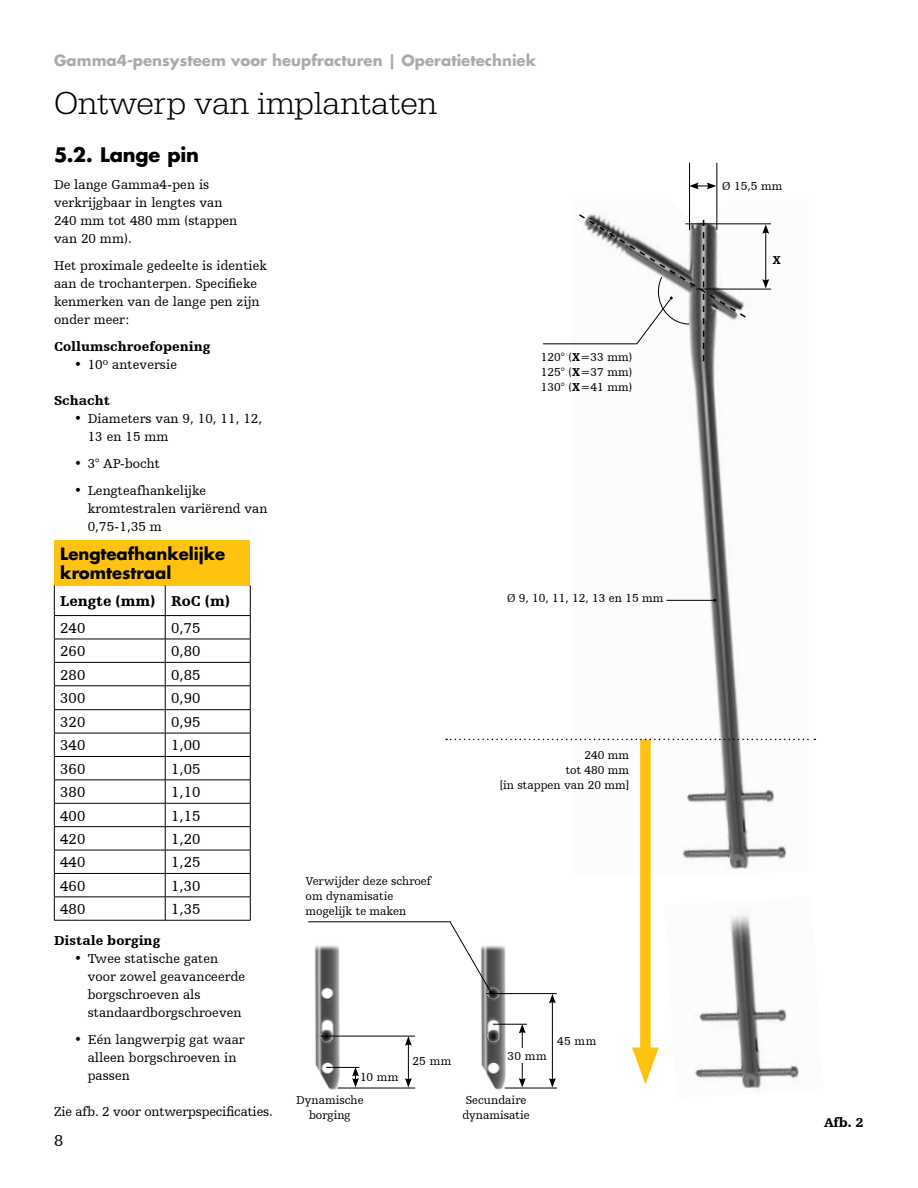
<style>
.page{position:relative;width:918px;height:1188px;background:#fff}
.page>*{position:absolute;margin:0;border:0;box-sizing:border-box;transform-origin:0 0}
.t1{font:300 33px "URW Egyptienne TOT";color:#000}
.t2{font:700 19.5px "Futura For Stryker";letter-spacing:-.01em;color:#000}
.t3{font:700 16.5px/19.5px "Futura For Stryker";color:#000}
.t4{font:16.5px "Humanist Slabserif 712 BT";color:#000}
.t5{font:15px "Humanist Slabserif 712 BT";color:#000}
.t6{font:700 15px "Futura For Stryker";color:#aaabaf}
.t7{font:900 15px "Humanist Slabserif 712 BT";color:#000}
.t8{font:13.5px/18px "Humanist Slabserif 712 BT";letter-spacing:.005em;color:#000}
.t9{font:900 13.5px "Humanist Slabserif 712 BT";letter-spacing:.005em;color:#000}
.t10{font:12px/15px "Humanist Slabserif 712 BT";color:#000}
.t11{font:900 12px "Humanist Slabserif 712 BT";color:#000}
.s1{font-weight:900}
</style>
<div class="page">
<img style="left:575px;top:199px;width:233px;height:670px">
<img style="left:481px;top:945px;width:36px;height:145px">
<img style="left:315px;top:994px;width:36px;height:96px">
<img style="left:482px;top:1024px;width:26px;height:23px">
<img style="left:315px;top:1024px;width:26px;height:23px">
<img style="left:482px;top:982px;width:26px;height:22px">
<div style="left:54px;top:540px;width:196px;height:45px;background:#ffc20e"></div>
<hr style="left:54px;top:585px;width:1px;height:30px;background:#000">
<hr style="left:165px;top:585px;width:1px;height:30px;background:#000">
<hr style="left:250px;top:585px;width:1px;height:30px;background:#000">
<hr style="left:54px;top:615px;width:111px;height:1px;background:#000">
<hr style="left:165px;top:615px;width:86px;height:1px;background:#000">
<hr style="left:54px;top:639px;width:111px;height:1px;background:#000">
<hr style="left:165px;top:639px;width:86px;height:1px;background:#000">
<hr style="left:54px;top:662px;width:111px;height:1px;background:#000">
<hr style="left:165px;top:662px;width:86px;height:1px;background:#000">
<hr style="left:54px;top:686px;width:111px;height:1px;background:#000">
<hr style="left:165px;top:686px;width:86px;height:1px;background:#000">
<hr style="left:54px;top:709px;width:111px;height:1px;background:#000">
<hr style="left:165px;top:709px;width:86px;height:1px;background:#000">
<hr style="left:54px;top:733px;width:111px;height:1px;background:#000">
<hr style="left:165px;top:733px;width:86px;height:1px;background:#000">
<hr style="left:54px;top:756px;width:111px;height:1px;background:#000">
<hr style="left:165px;top:756px;width:86px;height:1px;background:#000">
<hr style="left:54px;top:780px;width:111px;height:1px;background:#000">
<hr style="left:165px;top:780px;width:86px;height:1px;background:#000">
<hr style="left:54px;top:803px;width:111px;height:1px;background:#000">
<hr style="left:165px;top:803px;width:86px;height:1px;background:#000">
<hr style="left:54px;top:826px;width:111px;height:1px;background:#000">
<hr style="left:165px;top:826px;width:86px;height:1px;background:#000">
<hr style="left:54px;top:850px;width:111px;height:1px;background:#000">
<hr style="left:165px;top:850px;width:86px;height:1px;background:#000">
<hr style="left:54px;top:873px;width:111px;height:1px;background:#000">
<hr style="left:165px;top:873px;width:86px;height:1px;background:#000">
<hr style="left:54px;top:897px;width:111px;height:1px;background:#000">
<svg style="left:54px;top:616px;width:1px;height:304px"></svg>
<hr style="left:165px;top:897px;width:86px;height:1px;background:#000">
<svg style="left:165px;top:616px;width:1px;height:304px"></svg>
<svg style="left:250px;top:616px;width:1px;height:304px"></svg>
<hr style="left:54px;top:920px;width:111px;height:1px;background:#000">
<hr style="left:165px;top:920px;width:86px;height:1px;background:#000">
<img style="left:695px;top:914px;width:104px;height:177px">
<div style="left:640px;top:739px;width:11px;height:324px;background:#ffc20e"></div>
<svg style="left:632px;top:1048px;width:27px;height:36px"></svg>
<svg style="left:446px;top:739px;width:369px;height:1px"></svg>
<svg style="left:308px;top:921px;width:184px;height:73px"></svg>
<hr style="left:765px;top:231px;width:1px;height:50px;background:#000">
<svg style="left:762px;top:279px;width:7px;height:10px"></svg>
<svg style="left:762px;top:224px;width:7px;height:10px"></svg>
<hr style="left:686px;top:223px;width:85px;height:1px;background:#000">
<hr style="left:696px;top:289px;width:75px;height:1px;background:#000">
<svg style="left:543px;top:213px;width:204px;height:148px"></svg>
<svg style="left:690px;top:183px;width:26px;height:6px"></svg>
<hr style="left:689px;top:163px;width:1px;height:67px;background:#000">
<hr style="left:716px;top:163px;width:1px;height:67px;background:#000">
<hr style="left:552px;top:1001px;width:1px;height:79px;background:#000">
<svg style="left:549px;top:1078px;width:7px;height:10px"></svg>
<svg style="left:549px;top:994px;width:7px;height:9px"></svg>
<hr style="left:522px;top:1031px;width:1px;height:49px;background:#000">
<svg style="left:519px;top:1078px;width:7px;height:10px"></svg>
<svg style="left:519px;top:1025px;width:7px;height:8px"></svg>
<hr style="left:408px;top:1043px;width:1px;height:37px;background:#000">
<svg style="left:405px;top:1078px;width:7px;height:10px"></svg>
<svg style="left:405px;top:1037px;width:7px;height:9px"></svg>
<svg style="left:352px;top:1068px;width:7px;height:20px"></svg>
<hr style="left:486px;top:993px;width:71px;height:1px;background:#000">
<hr style="left:493px;top:1024px;width:34px;height:1px;background:#000">
<hr style="left:321px;top:1036px;width:94px;height:1px;background:#000">
<hr style="left:326px;top:1067px;width:33px;height:1px;background:#000">
<hr style="left:505px;top:1088px;width:52px;height:1px;background:#000">
<hr style="left:338px;top:1088px;width:77px;height:1px;background:#000">
<div style="left:508px;top:1048px;width:40px;height:15px;background:#fff"></div>
<hr style="left:666px;top:600px;width:49px;height:1px;background:#000">
<p class="t6" style="left:54px;top:51px;width:484px">Gamma4-pensysteem voor heupfracturen | Operatietechniek</p>
<h1 class="t1" style="left:54px;top:84px;width:385px">Ontwerp van implantaten</h1>
<h2 class="t2" style="left:54px;top:142px;width:147px">5.2. Lange pin</h2>
<p class="t8" style="left:54px;top:175px;width:185px">De lange Gamma4-pen is verkrijgbaar in lengtes van<br>240 mm tot 480 mm (stappen van 20 mm).</p>
<p class="t8" style="left:54px;top:256px;width:215px">Het proximale gedeelte is identiek aan de trochanterpen. Specifieke kenmerken van de lange pen zijn onder meer:</p>
<p class="t9" style="left:54px;top:338px;width:158px">Collumschroefopening</p>
<p class="t8" style="left:74px;top:355px;width:104px">• 10º anteversie</p>
<p class="t9" style="left:54px;top:392px;width:57px">Schacht</p>
<p class="t8" style="left:88px;top:409px;width:176px;text-indent:-14px">• Diameters van 9, 10, 11, 12,<br>13 en 15 mm</p>
<p class="t8" style="left:74px;top:454px;width:87px">• 3° AP-bocht</p>
<p class="t8" style="left:88px;top:481px;width:181px;text-indent:-14px">• Lengteafhankelijke kromtestralen variërend van<br>0,75-1,35 m</p>
<p class="t3" style="left:60px;top:544px;width:166px">Lengteafhankelijke kromtestraal</p>
<p class="t7" style="left:60px;top:592px;width:171px">Lengte (mm) RoC (m)</p>
<p class="t5" style="left:60px;top:619px;width:27px">240</p>
<p class="t5" style="left:171px;top:619px;width:31px">0,75</p>
<p class="t5" style="left:60px;top:642px;width:27px">260</p>
<p class="t5" style="left:171px;top:642px;width:31px">0,80</p>
<p class="t5" style="left:60px;top:666px;width:27px">280</p>
<p class="t5" style="left:171px;top:666px;width:31px">0,85</p>
<p class="t5" style="left:60px;top:689px;width:27px">300</p>
<p class="t5" style="left:171px;top:689px;width:31px">0,90</p>
<p class="t5" style="left:60px;top:713px;width:27px">320</p>
<p class="t5" style="left:171px;top:713px;width:31px">0,95</p>
<p class="t5" style="left:60px;top:736px;width:27px">340</p>
<p class="t5" style="left:171px;top:736px;width:31px">1,00</p>
<p class="t5" style="left:60px;top:760px;width:27px">360</p>
<p class="t5" style="left:171px;top:760px;width:31px">1,05</p>
<p class="t5" style="left:60px;top:783px;width:27px">380</p>
<p class="t5" style="left:171px;top:783px;width:31px">1,10</p>
<p class="t5" style="left:60px;top:807px;width:27px">400</p>
<p class="t5" style="left:171px;top:807px;width:31px">1,15</p>
<p class="t5" style="left:60px;top:830px;width:27px">420</p>
<p class="t5" style="left:171px;top:830px;width:31px">1,20</p>
<p class="t5" style="left:60px;top:853px;width:27px">440</p>
<p class="t5" style="left:171px;top:853px;width:31px">1,25</p>
<p class="t5" style="left:60px;top:877px;width:27px">460</p>
<p class="t5" style="left:171px;top:877px;width:31px">1,30</p>
<p class="t5" style="left:60px;top:900px;width:27px">480</p>
<p class="t5" style="left:171px;top:900px;width:31px">1,35</p>
<p class="t9" style="left:54px;top:932px;width:108px">Distale borging</p>
<p class="t8" style="left:88px;top:949px;width:159px;text-indent:-14px">• Twee statische gaten voor zowel geavanceerde borgschroeven als standaardborgschroeven</p>
<p class="t8" style="left:88px;top:1030px;width:158px;text-indent:-14px">• Eén langwerpig gat waar alleen borgschroeven in passen</p>
<p class="t8" style="left:54px;top:1102px;width:220px">Zie afb. 2 voor ontwerpspecificaties.</p>
<p class="t4" style="left:54px;top:1131px;width:11px">8</p>
<p class="t10" style="left:541px;top:350px;width:93px;text-align:justify">120° (<span class="s1">X</span>=33 mm)<br>125° (<span class="s1">X</span>=37 mm)<br>130° (<span class="s1">X</span>=41 mm)</p>
<p class="t10" style="left:507px;top:590px;width:158px">Ø 9, 10, 11, 12, 13 en 15 mm</p>
<p class="t10" style="left:306px;top:873px;width:127px">Verwijder deze schroef om dynamisatie mogelijk te maken</p>
<p class="t10" style="left:360px;top:1070px;width:40px">10 mm</p>
<p class="t10" style="left:412px;top:1053px;width:41px">25 mm</p>
<p class="t10" style="left:500px;top:747px;width:131px;text-align:right">240 mm<br>tot 480 mm<br>[in stappen van 20 mm]</p>
<p class="t10" style="left:508px;top:1048px;width:41px">30 mm</p>
<p class="t10" style="left:557px;top:1034px;width:41px">45 mm</p>
<p class="t10" style="left:296px;top:1093px;width:69px;text-align:center">Dynamische borging</p>
<p class="t10" style="left:462px;top:1093px;width:69px">Secundaire dynamisatie</p>
<p class="t10" style="left:722px;top:179px;width:62px">Ø 15,5 mm</p>
<p class="t11" style="left:773px;top:253px;width:10px">X</p>
<p class="t9" style="left:824px;top:1114px;width:41px">Afb. 2</p>
</div>
